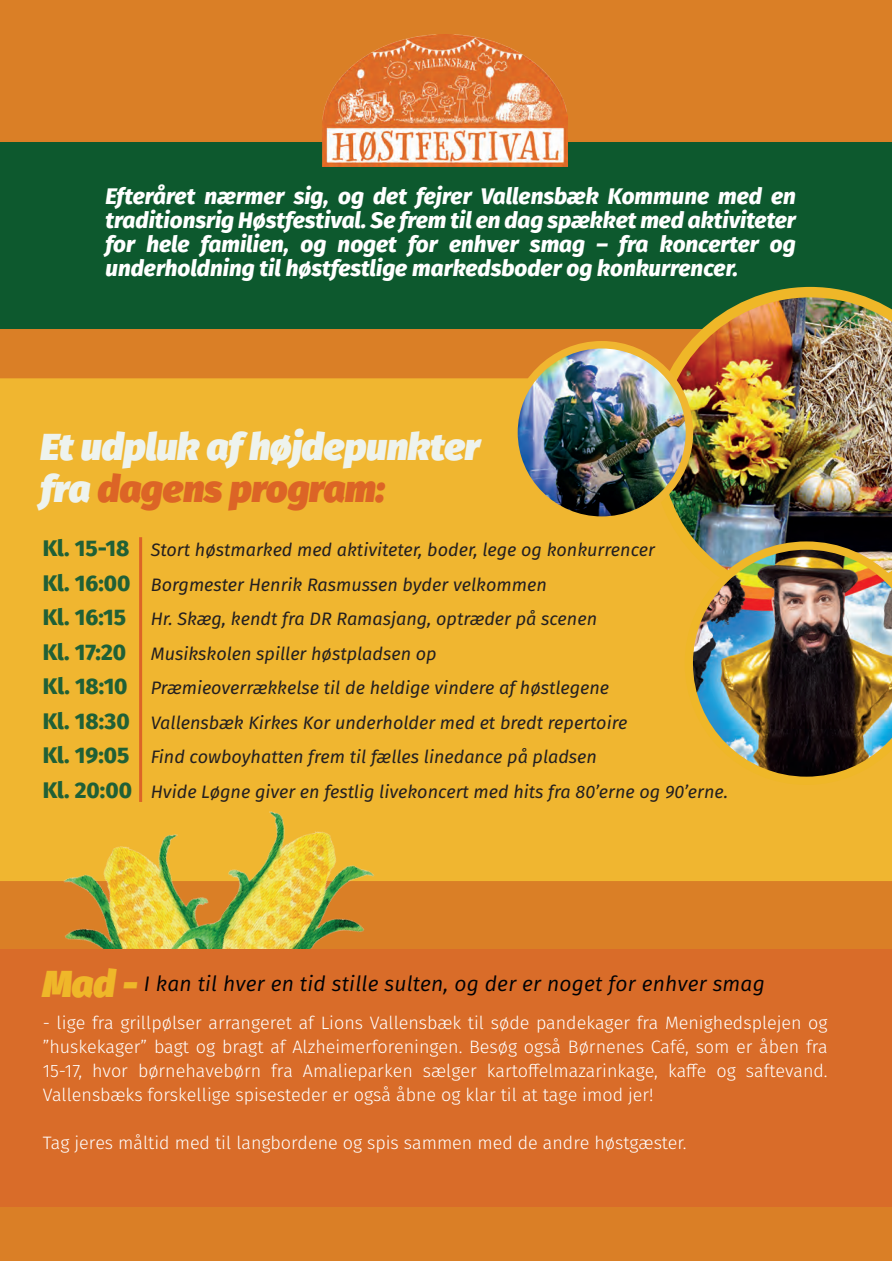
<style>
.page{position:relative;width:892px;height:1261px;background:#fff}
.page>*{position:absolute;margin:0;border:0;box-sizing:border-box;transform-origin:0 0}
.Rubrik-_light{font:italic 900 37.5px "Fira Sans";color:#eef3ee}
.Rubrik-_light-2{font:italic 900 37.5px "Fira Sans";color:#dc6426}
.Rubrik-_light-3{font:italic 800 22.5px/24px "Fira Sans";color:#fff;text-align:justify}
.Rubrik-_light-4{font:italic 21px "Fira Sans";letter-spacing:.01em;color:#000104}
.Rubrik-_light-5{font:italic 18px "Fira Sans";color:#231f20}
.Rubrik-_light-6{font:300 18px/24px "Fira Sans";color:#fff;text-align:justify}
.s1{color:#eef3ee}
.s2{font-weight:800;font-style:normal;font-size:22.5px;color:#206036}
.s3{font-weight:900;font-size:37.5px;color:#efb729}
</style>
<div class="page">
<div style="left:0;top:0;width:891px;height:1261px;background:#da7f26"></div>
<div style="left:0;top:378px;width:891px;height:503px;background:#f0b630"></div>
<div style="left:0;top:143px;width:891px;height:186px;background:#0d592e"></div>
<img style="left:322px;top:35px;width:245px;height:132px">
<hr style="left:139px;top:537px;width:3px;height:265px;background:#dc6427">
<img style="left:650px;top:287px;width:241px;height:319px">
<img style="left:0;top:744px;width:64px;height:206px">
<img style="left:64px;top:721px;width:399px;height:229px">
<div style="left:0;top:950px;width:891px;height:257px;background:#d96c29"></div>
<img style="left:684px;top:541px;width:207px;height:244px">
<img style="left:514px;top:345px;width:175px;height:175px;border-radius:88px">
<div style="left:510px;top:341px;width:183px;height:183px;border:8px solid #f0b630;border-radius:50%"></div>
<p class="Rubrik-_light-3" style="left:105px;top:182px;width:691px">Efteråret nærmer sig, og det fejrer Vallensbæk Kommune med en traditionsrig Høstfestival. Se frem til en dag spækket med aktiviteter for hele familien, og noget for enhver smag – fra koncerter og underholdning til høstfestlige markedsboder og konkurrencer.</p>
<p class="Rubrik-_light" style="left:41px;top:411px;width:441px">Et udpluk af højdepunkter</p>
<p class="Rubrik-_light-2" style="left:41px;top:453px;width:346px"><span class="s1">fra</span> dagens program:</p>
<p class="Rubrik-_light-5" style="left:43px;top:536px;width:613px"><span class="s2">Kl. 15-18</span> Stort høstmarked med aktiviteter, boder, lege og konkurrencer</p>
<p class="Rubrik-_light-5" style="left:43px;top:571px;width:505px"><span class="s2">Kl. 16:00</span> Borgmester Henrik Rasmussen byder velkommen</p>
<p class="Rubrik-_light-5" style="left:43px;top:605px;width:556px"><span class="s2">Kl. 16:15</span> Hr. Skæg, kendt fra DR Ramasjang, optræder på scenen</p>
<p class="Rubrik-_light-5" style="left:43px;top:640px;width:395px"><span class="s2">Kl. 17:20</span> Musikskolen spiller høstpladsen op</p>
<p class="Rubrik-_light-5" style="left:43px;top:674px;width:568px"><span class="s2">Kl. 18:10</span> Præmieoverrækkelse til de heldige vindere af høstlegene</p>
<p class="Rubrik-_light-5" style="left:43px;top:709px;width:586px"><span class="s2">Kl. 18:30</span> Vallensbæk Kirkes Kor underholder med et bredt repertoire</p>
<p class="Rubrik-_light-5" style="left:43px;top:743px;width:555px"><span class="s2">Kl. 19:05</span> Find cowboyhatten frem til fælles linedance på pladsen</p>
<p class="Rubrik-_light-5" style="left:43px;top:778px;width:687px"><span class="s2">Kl. 20:00</span> Hvide Løgne giver en festlig livekoncert med hits fra 80’erne og 90’erne.</p>
<p class="Rubrik-_light-4" style="left:43px;top:968px;width:723px"><span class="s3">Mad -</span> I kan til hver en tid stille sulten, og der er noget for enhver smag</p>
<p class="Rubrik-_light-6" style="left:43px;top:1010px;width:786px">- lige fra grillpølser arrangeret af Lions Vallensbæk til søde pandekager fra Menighedsplejen og ”huskekager” bagt og bragt af Alzheimerforeningen. Besøg også Børnenes Café, som er åben fra 15-17, hvor børnehavebørn fra Amalieparken sælger kartoffelmazarinkage, kaffe og saftevand.<br>Vallensbæks forskellige spisesteder er også åbne og klar til at tage imod jer!</p>
<p class="Rubrik-_light-6" style="left:43px;top:1130px;width:645px">Tag jeres måltid med til langbordene og spis sammen med de andre høstgæster.</p>
</div>
